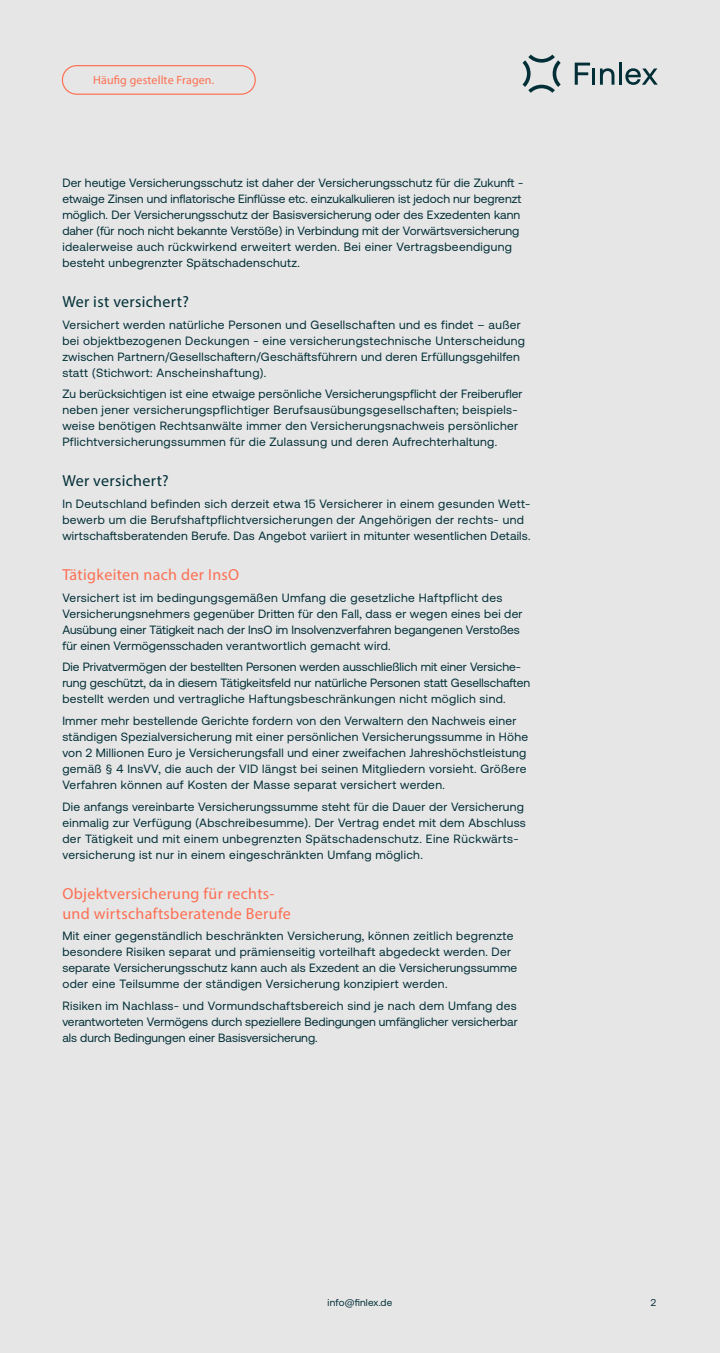
<style>
.page{position:relative;width:720px;height:1353px;background:#fff}
.page>*{position:absolute;margin:0;border:0;box-sizing:border-box;transform-origin:0 0}
.Absatzformat_1{font:16px/20px "Myriad Pro";letter-spacing:.02em;color:#fd6f52}
.Absatzformat_1-2{font:16px "Myriad Pro";letter-spacing:.02em;color:#022f37}
.Absatzformat_2{font:12px/16px "Aeonik";letter-spacing:.02em;color:#022f37}
.Absatzformat_2-2{font:12px/16px "Aeonik";color:#022f37}
.t1{font:12px "Myriad Pro";letter-spacing:.01em;color:#fd6f52}
.t2{font:10px "Aeonik";letter-spacing:.02em;color:#022f37}
</style>
<div class="page">
<div style="left:0;top:0;width:720px;height:1352px;background:#e6e6e6"></div>
<div style="left:62px;top:65px;width:194px;height:30px;border:1px solid #fd6f52;border-radius:14px"></div>
<svg style="left:575px;top:63px;width:15px;height:22px"></svg>
<hr style="left:592px;top:68px;width:3px;height:17px;background:#022f37">
<svg style="left:600px;top:68px;width:14px;height:17px"></svg>
<hr style="left:619px;top:63px;width:3px;height:22px;background:#022f37">
<svg style="left:625px;top:68px;width:33px;height:17px"></svg>
<svg style="left:523px;top:55px;width:38px;height:38px"></svg>
<p class="t1" style="left:93px;top:72px;width:122px">Häufig gestellte Fragen.</p>
<p class="Absatzformat_2" style="left:62px;top:175px;width:462px">Der heutige Versicherungsschutz ist daher der Versicherungsschutz für die Zukunft - etwaige Zinsen und inflatorische Einflüsse etc. einzukalkulieren ist jedoch nur begrenzt möglich. Der Versicherungsschutz der Basisversicherung oder des Exzedenten kann daher (für noch nicht bekannte Verstöße) in Verbindung mit der Vorwärtsversicherung idealerweise auch rückwirkend erweitert werden. Bei einer Vertragsbeendigung besteht unbegrenzter Spätschadenschutz.</p>
<p class="Absatzformat_1-2" style="left:62px;top:292px;width:128px">Wer ist versichert?</p>
<p class="Absatzformat_2" style="left:62px;top:316px;width:464px">Versichert werden natürliche Personen und Gesellschaften und es findet – außer bei objektbezogenen Deckungen - eine versicherungstechnische Unterscheidung zwischen Partnern/Gesellschaftern/Geschäftsführern und deren Erfüllungsgehilfen statt (Stichwort: Anscheinshaftung).</p>
<p class="Absatzformat_2" style="left:62px;top:386px;width:462px">Zu berücksichtigen ist eine etwaige persönliche Versicherungspflicht der Freiberufler neben jener versicherungspflichtiger Berufsausübungsgesellschaften; beispiels&shy;weise benötigen Rechtsanwälte immer den Versicherungsnachweis persönlicher Pflichtversicherungssummen für die Zulassung und deren Aufrechterhaltung.</p>
<p class="Absatzformat_1-2" style="left:62px;top:471px;width:108px">Wer versichert?</p>
<p class="Absatzformat_2" style="left:62px;top:495px;width:470px">In Deutschland befinden sich derzeit etwa 15 Versicherer in einem gesunden Wett&shy;bewerb um die Berufshaftpflichtversicherungen der Angehörigen der rechts- und wirtschaftsberatenden Berufe. Das Angebot variiert in mitunter wesentlichen Details.</p>
<p class="Absatzformat_1" style="left:62px;top:564px;width:178px">Tätigkeiten nach der InsO</p>
<p class="Absatzformat_2" style="left:62px;top:589px;width:462px">Versichert ist im bedingungsgemäßen Umfang die gesetzliche Haftpflicht des Versicherungsnehmers gegenüber Dritten für den Fall, dass er wegen eines bei der Ausübung einer Tätigkeit nach der InsO im Insolvenzverfahren begangenen Verstoßes für einen Vermögensschaden verantwortlich gemacht wird.</p>
<p class="Absatzformat_2-2" style="left:62px;top:659px;width:469px">Die Privatvermögen der bestellten Personen werden ausschließlich mit einer Versiche&shy;rung geschützt, da in diesem Tätigkeitsfeld nur natürliche Personen statt Gesellschaften bestellt werden und vertragliche Haftungsbeschränkungen nicht möglich sind.</p>
<p class="Absatzformat_2" style="left:62px;top:712px;width:467px">Immer mehr bestellende Gerichte fordern von den Verwaltern den Nachweis einer ständigen Spezialversicherung mit einer persönlichen Versicherungssumme in Höhe von 2 Millionen Euro je Versicherungsfall und einer zweifachen Jahreshöchstleistung gemäß § 4 InsVV, die auch der VID längst bei seinen Mitgliedern vorsieht. Größere Verfahren können auf Kosten der Masse separat versichert werden.</p>
<p class="Absatzformat_2" style="left:62px;top:798px;width:465px">Die anfangs vereinbarte Versicherungssumme steht für die Dauer der Versicherung einmalig zur Verfügung (Abschreibesumme). Der Vertrag endet mit dem Abschluss der Tätigkeit und mit einem unbegrenzten Spätschadenschutz. Eine Rückwärts&shy;versicherung ist nur in einem eingeschränkten Umfang möglich.</p>
<p class="Absatzformat_1" style="left:62px;top:882px;width:230px">Objektversicherung für rechts&shy;und wirtschaftsberatende Berufe</p>
<p class="Absatzformat_2" style="left:62px;top:927px;width:456px">Mit einer gegenständlich beschränkten Versicherung, können zeitlich begrenzte besondere Risiken separat und prämienseitig vorteilhaft abgedeckt werden. Der separate Versicherungsschutz kann auch als Exzedent an die Versicherungssumme oder eine Teilsumme der ständigen Versicherung konzipiert werden.</p>
<p class="Absatzformat_2" style="left:62px;top:997px;width:457px;text-align:justify">Risiken im Nachlass- und Vormundschaftsbereich sind je nach dem Umfang des verantworteten Vermögens durch speziellere Bedingungen umfänglicher versicherbar als durch Bedingungen einer Basisversicherung.</p>
<p class="t2" style="left:328px;top:1296px;width:66px">info@finlex.de</p>
<p class="t2" style="left:651px;top:1296px;width:7px">2</p>
</div>
